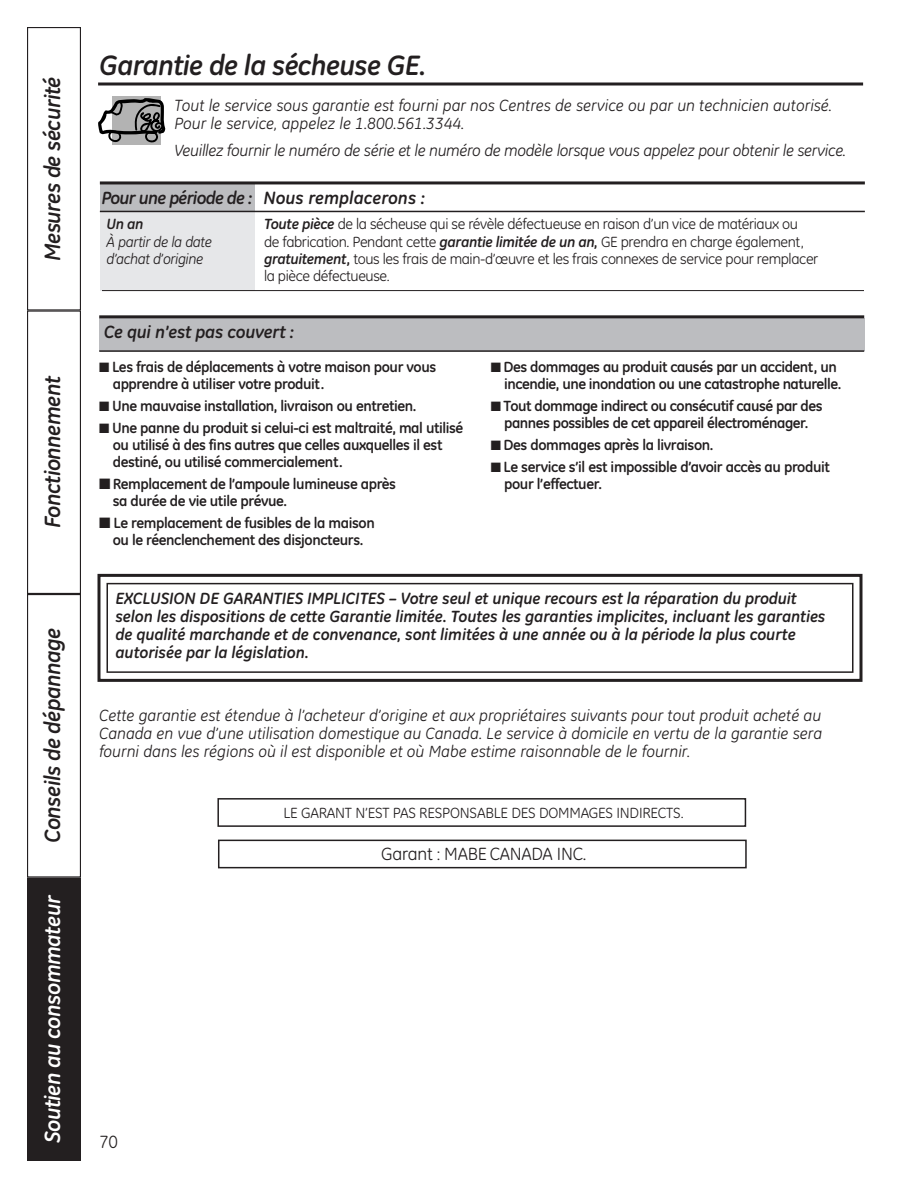
<style>
.page{position:relative;width:918px;height:1188px;background:#fff}
.page>*{position:absolute;margin:0;border:0;box-sizing:border-box;transform-origin:0 0}
.t1{font:italic 700 28.5px "GE Inspira";letter-spacing:-.025em;color:#231f20}
.t2{font:italic 700 22.5px "GE Inspira";letter-spacing:-.025em;color:#231f20}
.t3{font:italic 700 22.5px "GE Inspira";letter-spacing:-.025em;color:#fff}
.t4{font:italic 700 18px "GE Inspira";letter-spacing:-.015em;color:#231f20}
.t5{font:18px "GE Inspira";letter-spacing:-.015em;color:#231f20}
.t6{font:italic 16.5px/18px "GE Inspira";color:#231f20}
.t7{font:italic 700 16.5px/18px "GE Inspira";letter-spacing:-.01em;color:#231f20}
.t8{font:italic 16.5px "GE Inspira";letter-spacing:-.02em;color:#231f20}
.t9{font:700 15px/17.2px "GE Inspira";letter-spacing:-.025em;color:#231f20}
.t10{font:15px/17.2px "GE Inspira";letter-spacing:-.025em;color:#231f20}
.t11{font:italic 15px "GE Inspira";letter-spacing:-.025em;color:#231f20}
.t12{font:italic 700 15px "GE Inspira";color:#231f20}
.s1{font-weight:700;font-style:italic}
</style>
<div class="page">
<div style="left:100px;top:212px;width:154px;height:78px;background:#e6e7e9"></div>
<div style="left:217px;top:798px;width:529px;height:29px;border:2px solid #231f20"></div>
<svg style="left:98px;top:82px;width:765px;height:4px;background:#595657"></svg>
<div style="left:112px;top:96px;width:49px;height:49px;background:#b3b3b3"></div>
<svg style="left:98px;top:98px;width:68px;height:45px"></svg>
<div style="left:99px;top:318px;width:765px;height:32px;background:#bcbdc0"></div>
<hr style="left:99px;top:315px;width:765px;height:3px;background:#231f20">
<hr style="left:99px;top:350px;width:765px;height:2px;background:#231f20">
<div style="left:100px;top:184px;width:154px;height:27px;background:#bcbdc0"></div>
<hr style="left:100px;top:181px;width:765px;height:3px;background:#231f20">
<hr style="left:100px;top:211px;width:765px;height:1px;background:#231f20">
<hr style="left:102px;top:290px;width:762px;height:1px;background:#231f20">
<div style="left:218px;top:840px;width:529px;height:28px;border:2px solid #231f20"></div>
<div style="left:98px;top:574px;width:764px;height:108px;border:3px solid #231f20"></div>
<div style="left:106px;top:583px;width:748px;height:90px;border:2px solid #231f20"></div>
<div style="left:27px;top:310px;width:54px;height:284px;border:1px solid #231f20"></div>
<div style="left:27px;top:27px;width:54px;height:283px;border:1px solid #231f20"></div>
<div style="left:28px;top:879px;width:52px;height:281px;background:#231f20"></div>
<div style="left:27px;top:878px;width:54px;height:283px;border:1px solid #231f20"></div>
<div style="left:27px;top:594px;width:54px;height:284px;border:1px solid #231f20"></div>
<h2 class="t2" style="left:43px;top:261px;width:186px;rotate:-90deg">Mesures de sécurité</h2>
<h2 class="t2" style="left:43px;top:528px;width:154px;rotate:-90deg">Fonctionnement</h2>
<h2 class="t2" style="left:43px;top:843px;width:217px;rotate:-90deg">Conseils de dépannage</h2>
<h2 class="t3" style="left:43px;top:1143px;width:249px;rotate:-90deg">Soutien au consommateur</h2>
<h1 class="t1" style="left:99px;top:53px;width:328px">Garantie de la sécheuse GE.</h1>
<p class="t6" style="left:174px;top:98px;width:659px">Tout le service sous garantie est fourni par nos Centres de service ou par un technicien autorisé.<br>Pour le service, appelez le 1.800.561.3344.</p>
<p class="t8" style="left:174px;top:144px;width:673px">Veuillez fournir le numéro de série et le numéro de modèle lorsque vous appelez pour obtenir le service.</p>
<p class="t4" style="left:101px;top:190px;width:325px">Pour une période de : Nous remplacerons :</p>
<p class="t12" style="left:106px;top:218px;width:39px">Un an</p>
<p class="t10" style="left:264px;top:217px;width:536px"><span class="s1">Toute pièce</span> de la sécheuse qui se révèle défectueuse en raison d’un vice de matériaux ou</p>
<p class="t11" style="left:106px;top:235px;width:107px">À partir de la date</p>
<p class="t10" style="left:264px;top:234px;width:541px">de fabrication. Pendant cette <span class="s1">garantie limitée de un an,</span> GE prendra en charge également,</p>
<p class="t11" style="left:106px;top:253px;width:98px">d’achat d’origine</p>
<p class="t10" style="left:264px;top:251px;width:556px"><span class="s1">gratuitement,</span> tous les frais de main-d’œuvre et les frais connexes de service pour remplacer la pièce défectueuse.</p>
<p class="t4" style="left:104px;top:324px;width:192px">Ce qui n’est pas couvert :</p>
<p class="t9" style="left:113px;top:359px;width:325px;text-indent:-14px">■ Les frais de déplacements à votre maison pour vous apprendre à utiliser votre produit.</p>
<p class="t9" style="left:99px;top:398px;width:319px">■ Une mauvaise installation, livraison ou entretien.</p>
<p class="t9" style="left:113px;top:420px;width:352px;text-indent:-14px">■ Une panne du produit si celui-ci est maltraité, mal utilisé ou utilisé à des fins autres que celles auxquelles il est destiné, ou utilisé commercialement.</p>
<p class="t9" style="left:113px;top:476px;width:285px;text-indent:-14px">■ Remplacement de l’ampoule lumineuse après sa durée de vie utile prévue.</p>
<p class="t9" style="left:99px;top:515px;width:277px;text-align:center">■ Le remplacement de fusibles de la maison ou le réenclenchement des disjoncteurs.</p>
<p class="t9" style="left:491px;top:359px;width:352px;text-align:right">■ Des dommages au produit causés par un accident, un incendie, une inondation ou une catastrophe naturelle.</p>
<p class="t9" style="left:491px;top:398px;width:333px;text-align:center">■ Tout dommage indirect ou consécutif causé par des pannes possibles de cet appareil électroménager.</p>
<p class="t9" style="left:491px;top:437px;width:224px">■ Des dommages après la livraison.</p>
<p class="t9" style="left:504px;top:459px;width:327px;text-indent:-14px">■ Le service s’il est impossible d’avoir accès au produit pour l’effectuer.</p>
<p class="t7" style="left:116px;top:591px;width:712px">EXCLUSION DE GARANTIES IMPLICITES – Votre seul et unique recours est la réparation du produit selon les dispositions de cette Garantie limitée. Toutes les garanties implicites, incluant les garanties de qualité marchande et de convenance, sont limitées à une année ou à la période la plus courte autorisée par la législation.</p>
<p class="t6" style="left:99px;top:708px;width:725px;text-align:justify">Cette garantie est étendue à l’acheteur d’origine et aux propriétaires suivants pour tout produit acheté au Canada en vue d’une utilisation domestique au Canada. Le service à domicile en vertu de la garantie sera fourni dans les régions où il est disponible et où Mabe estime raisonnable de le fournir.</p>
<p class="t10" style="left:283px;top:805px;width:402px">LE GARANT N’EST PAS RESPONSABLE DES DOMMAGES INDIRECTS.</p>
<p class="t5" style="left:99px;top:1135px;width:21px">70</p>
<p class="t5" style="left:381px;top:847px;width:207px">Garant : MABE CANADA INC.</p>
</div>
